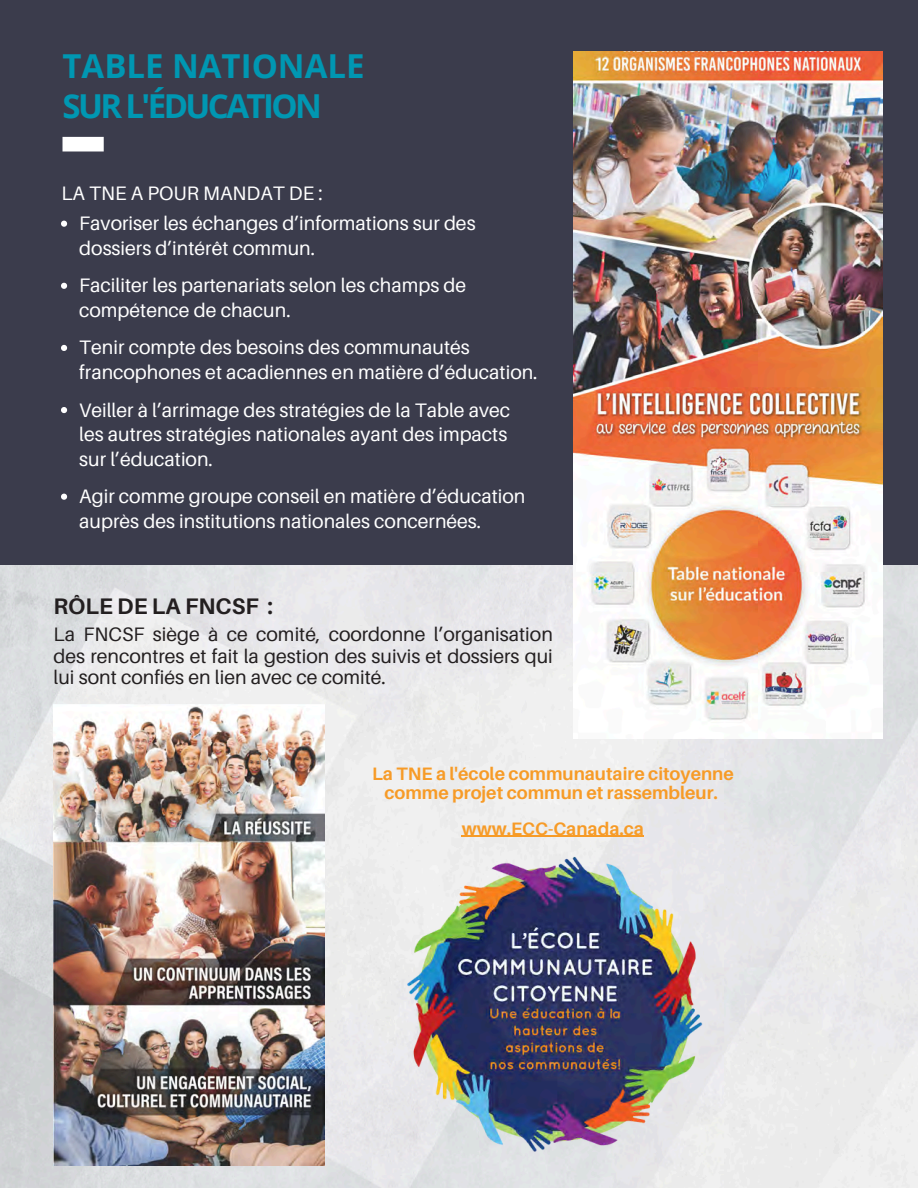
<style>
.page{position:relative;width:918px;height:1188px;background:#fff}
.page>*{position:absolute;margin:0;border:0;box-sizing:border-box;transform-origin:0 0}
.t1{font:700 33px "Open Sans";color:#0097b2}
.t2{font:700 33px "Open Sans";letter-spacing:-.08em;color:#0097b2}
.t3{font:700 22.5px "Aileron";color:#231f20}
.t4{font:19.5px/24.5px "Aileron";color:#fff}
.t5{font:19.5px/21.3px "Aileron";color:#231f20;text-align:justify}
.t6{font:700 18px/19.2px "Aileron";color:#f79b27;text-align:center}
</style>
<div class="page">
<img style="left:0;top:565px;width:918px;height:623px">
<div style="left:0;top:0;width:918px;height:565px;background:#3b3c4c"></div>
<div style="left:63px;top:137px;width:41px;height:15px;background:#fff"></div>
<img style="left:372px;top:828px;width:361px;height:360px">
<img style="left:54px;top:704px;width:271px;height:461px">
<img style="left:574px;top:52px;width:308px;height:686px">
<svg style="left:61px;top:221px;width:6px;height:6px"></svg>
<svg style="left:61px;top:283px;width:6px;height:6px"></svg>
<svg style="left:61px;top:345px;width:6px;height:6px"></svg>
<svg style="left:61px;top:407px;width:6px;height:6px"></svg>
<svg style="left:61px;top:494px;width:6px;height:6px"></svg>
<hr style="left:462px;top:836px;width:182px;height:1px;background:#f79b27">
<p class="t1" style="left:63px;top:43px;width:304px">TABLE NATIONALE</p>
<p class="t2" style="left:63px;top:82px;width:261px">SUR L'ÉDUCATION</p>
<p class="t4" style="left:61px;top:181px;width:263px">LA TNE A POUR MANDAT DE :</p>
<p class="t4" style="left:79px;top:211px;width:398px">Favoriser les échanges d’informations sur des dossiers d’intérêt commun.</p>
<p class="t4" style="left:79px;top:273px;width:388px">Faciliter les partenariats selon les champs de compétence de chacun.</p>
<p class="t4" style="left:79px;top:335px;width:460px">Tenir compte des besoins des communautés francophones et acadiennes en matière d’éducation.</p>
<h2 class="t4" style="left:79px;top:397px;width:432px">Veiller à l’arrimage des stratégies de la Table avec les autres stratégies nationales ayant des impacts sur l’éducation.</h2>
<p class="t4" style="left:79px;top:484px;width:448px">Agir comme groupe conseil en matière d’éducation auprès des institutions nationales concernées.</p>
<h4 class="t3" style="left:54px;top:593px;width:221px">RÔLE DE LA FNCSF :</h4>
<h4 class="t5" style="left:54px;top:623px;width:501px">La FNCSF siège à ce comité, coordonne l’organisation des rencontres et fait la gestion des suivis et dossiers qui lui sont confiés en lien avec ce comité.</h4>
<p class="t6" style="left:372px;top:764px;width:363px">La TNE a l'école communautaire citoyenne comme projet commun et rassembleur.</p>
<p class="t6" style="left:462px;top:818px;width:184px">www.ECC-Canada.ca</p>
</div>
